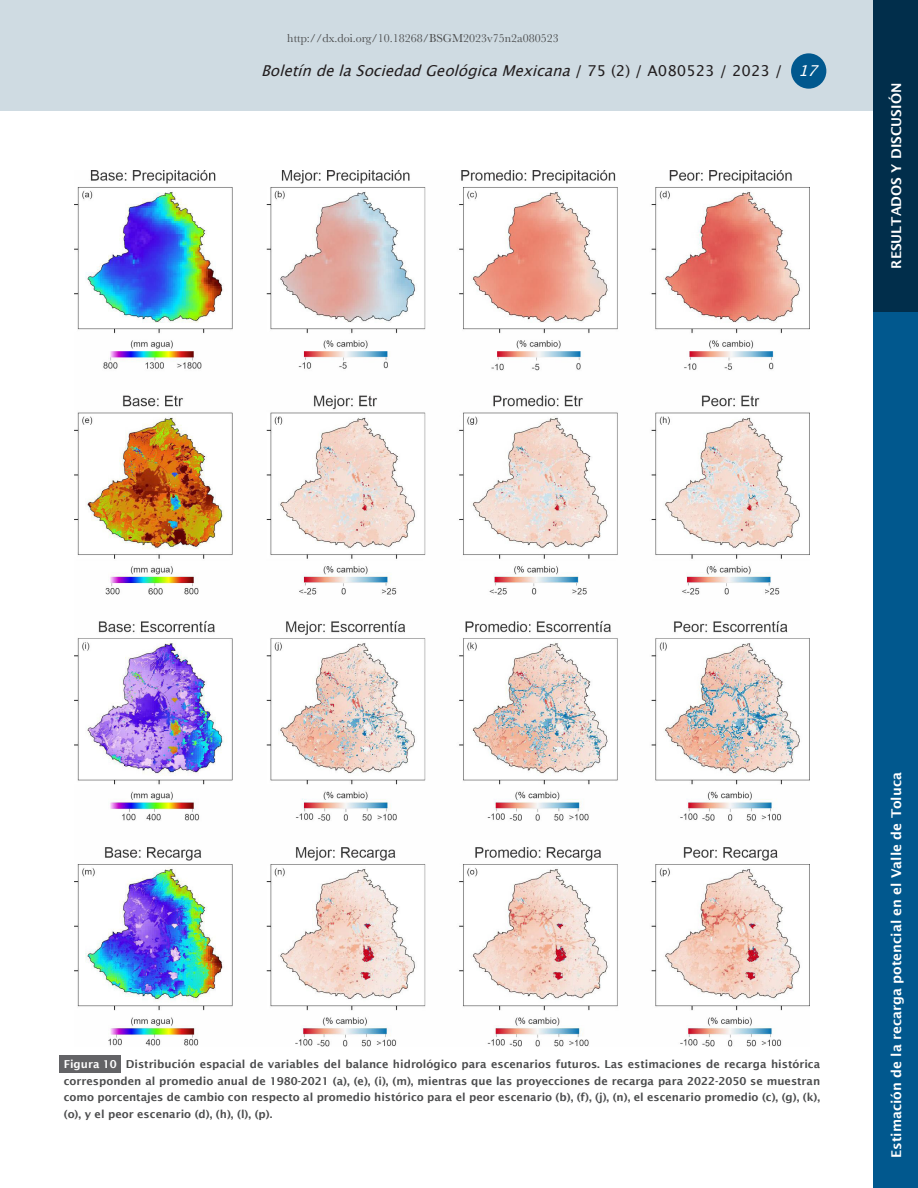
<style>
.page{position:relative;width:918px;height:1188px;background:#fff}
.page>*{position:absolute;margin:0;border:0;box-sizing:border-box;transform-origin:0 0}
.t1{font:italic 15px "Lucida Grande";color:#231f20}
.Sección{font:600 13.5px "Lucida Sans";color:#fff}
.t2{font:12px "Baskerville";color:#4b4c4d}
.Pie_de_figura{font:600 10.95px/16.5px "Lucida Sans";color:#4b4c4d;text-align:justify}
.Pie_de_figura__númer{font:600 10.95px "Lucida Sans";color:#fff}
.s1{font-style:normal}
.s2{color:#fff}
</style>
<div class="page">
<div style="left:874px;top:311px;width:44px;height:877px;background:#01588e"></div>
<div style="left:0;top:0;width:874px;height:111px;background:#cfdbe2"></div>
<div style="left:791px;top:53px;width:35px;height:36px;background:#01588e;border-radius:50%"></div>
<div style="left:874px;top:0;width:44px;height:311px;background:#012e4b"></div>
<div style="left:60px;top:1056px;width:61px;height:17px;background:#636366"></div>
<img style="left:75px;top:170px;width:734px;height:877px">
<p class="t2" style="left:287px;top:30px;width:273px">http://dx.doi.org/10.18268/BSGM2023v75n2a080523</p>
<h1 class="t1" style="left:261px;top:62px;width:565px">BoletíndelaSociedadGeológicaMexicana<span class="s1">/ 7 5 ( 2 ) / A 0 8 0 5 2 3 / 2 0 2 3 /</span> <span class="s2">17</span></h1>
<p class="Sección" style="left:889px;top:269px;width:187px;rotate:-90deg">RESULTADOS Y DISCUSIÓN</p>
<p class="Pie_de_figura" style="left:64px;top:1056px;width:758px;text-indent:62px">Distribución espacial de variables del balance hidrológico para escenarios futuros. Las estimaciones de recarga histórica corresponden al promedio anual de 1980-2021 (a), (e), (i), (m), mientras que las proyecciones de recarga para 2022-2050 se muestran como porcentajes de cambio con respecto al promedio histórico para el peor escenario (b), (f), (j), (n), el escenario promedio (c), (g), (k), (o), y el peor escenario (d), (h), (l), (p).</p>
<p class="Pie_de_figura__númer" style="left:64px;top:1058px;width:55px">Figura 10</p>
<p class="Sección" style="left:889px;top:1158px;width:387px;rotate:-90deg">Estimación de la recarga potencial en el Valle de Toluca</p>
</div>
